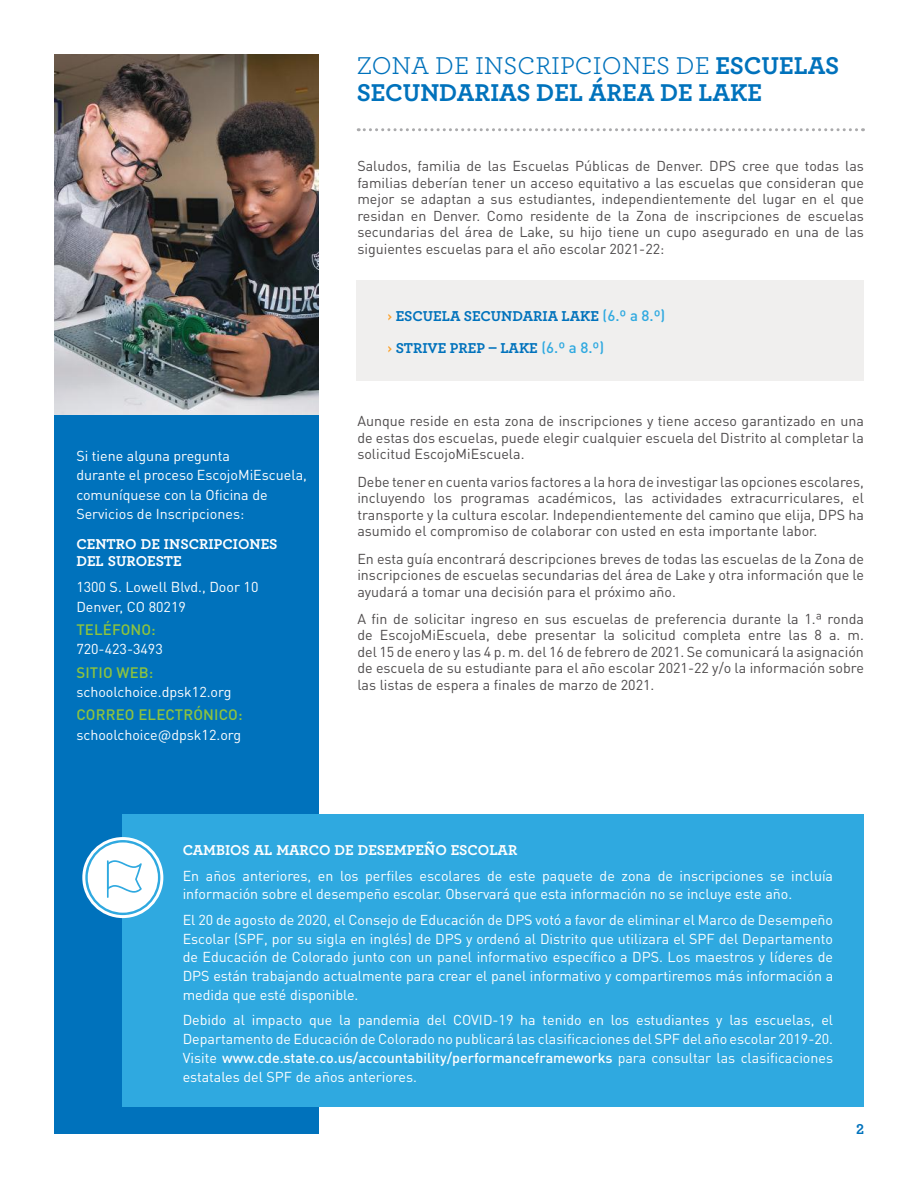
<style>
.page{position:relative;width:918px;height:1188px;background:#fff}
.page>*{position:absolute;margin:0;border:0;box-sizing:border-box;transform-origin:0 0}
.t1{font:700 25.5px/27px "Archer Pro";color:#0072bc}
.t2{font:700 15px/16.5px "Archer Pro";color:#fff}
.t3{font:700 15px/31.5px "Archer Pro";color:#0072bc}
.t4{font:500 15px "DIN Pro";letter-spacing:.01em;color:#8dc33e}
.t5{font:14.25px/16.5px "DIN Pro";color:#4e4b4c;text-align:justify}
.t6{font:14.25px/18.8px "DIN Pro";color:#fff}
.s1{font-weight:400}
.s2{font-family:"DIN Pro";font-weight:500;font-size:14.25px;color:#fc9f25}
.s3{font-family:"DIN Pro";font-weight:500;color:#2fa9e0}
.s4{font-weight:500}
</style>
<div class="page">
<div style="left:54px;top:415px;width:265px;height:719px;background:#0072bc"></div>
<div style="left:357px;top:281px;width:507px;height:100px;background:#f0efee"></div>
<svg style="left:358px;top:128px;width:506px;height:3px"></svg>
<div style="left:123px;top:814px;width:741px;height:293px;background:#2fa9e0"></div>
<svg style="left:84px;top:839px;width:78px;height:78px"></svg>
<div style="left:82px;top:837px;width:81px;height:81px;border:3px solid #fff;border-radius:50%"></div>
<div style="left:88px;top:842px;width:70px;height:71px;background:#fff;border-radius:50%"></div>
<hr style="left:107px;top:860px;width:2px;height:38px;background:#2fa9e0">
<svg style="left:107px;top:860px;width:35px;height:33px"></svg>
<img style="left:54px;top:54px;width:265px;height:361px">
<h1 class="t1" style="left:357px;top:51px;width:484px"><span class="s1">ZONA DE INSCRIPCIONES DE</span> ESCUELAS<br>SECUNDARIAS DEL ÁREA DE LAKE</h1>
<p class="t5" style="left:357px;top:157px;width:508px">Saludos, familia de las Escuelas Públicas de Denver. DPS cree que todas las familias deberían tener un acceso equitativo a las escuelas que consideran que mejor se adaptan a sus estudiantes, independientemente del lugar en el que residan en Denver. Como residente de la Zona de inscripciones de escuelas secundarias del área de Lake, su hijo tiene un cupo asegurado en una de las siguientes escuelas para el año escolar 2021-22:</p>
<p class="t6" style="left:76px;top:445px;width:232px;line-height:19.5px">Si tiene alguna pregunta<br>durante el proceso EscojoMiEscuela, comuníquese con la Oficina de<br>Servicios de Inscripciones:</p>
<p class="t2" style="left:76px;top:535px;width:203px">CENTRO DE INSCRIPCIONES<br>DEL SUROESTE</p>
<p class="t6" style="left:76px;top:577px;width:184px;line-height:19.5px">1300 S. Lowell Blvd., Door 10<br>Denver, CO 80219</p>
<p class="t4" style="left:76px;top:619px;width:81px">TELÉFONO:</p>
<p class="t6" style="left:76px;top:639px;width:88px">720-423-3493</p>
<p class="t4" style="left:76px;top:662px;width:79px">SITIO WEB:</p>
<p class="t6" style="left:76px;top:682px;width:157px">schoolchoice.dpsk12.org</p>
<p class="t4" style="left:76px;top:705px;width:168px">CORREO ELECTRÓNICO:</p>
<p class="t6" style="left:76px;top:725px;width:166px">schoolchoice@dpsk12.org</p>
<p class="t3" style="left:387px;top:300px;width:280px"><span class="s2">›</span> ESCUELA SECUNDARIA LAKE <span class="s3">(6.º a 8.º) </span><span class="s2">›</span> STRIVE PREP – LAKE <span class="s3">(6.º a 8.º)</span></p>
<p class="t5" style="left:357px;top:412px;width:508px">Aunque reside en esta zona de inscripciones y tiene acceso garantizado en una de estas dos escuelas, puede elegir cualquier escuela del Distrito al completar la solicitud EscojoMiEscuela.</p>
<p class="t5" style="left:357px;top:473px;width:508px">Debe tener en cuenta varios factores a la hora de investigar las opciones escolares, incluyendo los programas académicos, las actividades extracurriculares, el transporte y la cultura escolar. Independientemente del camino que elija, DPS ha asumido el compromiso de colaborar con usted en esta importante labor.</p>
<p class="t5" style="left:357px;top:550px;width:508px">En esta guía encontrará descripciones breves de todas las escuelas de la Zona de inscripciones de escuelas secundarias del área de Lake y otra información que le ayudará a tomar una decisión para el próximo año.</p>
<p class="t5" style="left:357px;top:610px;width:508px">A fin de solicitar ingreso en sus escuelas de preferencia durante la 1.ª ronda de EscojoMiEscuela, debe presentar la solicitud completa entre las 8 a. m. del 15 de enero y las 4 p. m. del 16 de febrero de 2021. Se comunicará la asignación de escuela de su estudiante para el año escolar 2021-22 y/o la información sobre las listas de espera a finales de marzo de 2021.</p>
<p class="t2" style="left:183px;top:841px;width:336px">CAMBIOS AL MARCO DE DESEMPEÑO ESCOLAR</p>
<p class="t6" style="left:183px;top:865px;width:652px">En años anteriores, en los perfiles escolares de este paquete de zona de inscripciones se incluía información sobre el desempeño escolar. Observará que esta información no se incluye este año.</p>
<p class="t6" style="left:183px;top:910px;width:652px;text-align:justify">El 20 de agosto de 2020, el Consejo de Educación de DPS votó a favor de eliminar el Marco de Desempeño Escolar (SPF, por su sigla en inglés) de DPS y ordenó al Distrito que utilizara el SPF del Departamento de Educación de Colorado junto con un panel informativo específico a DPS. Los maestros y líderes de DPS están trabajando actualmente para crear el panel informativo y compartiremos más información a medida que esté disponible.</p>
<p class="t6" style="left:183px;top:1010px;width:652px;text-align:justify">Debido al impacto que la pandemia del COVID-19 ha tenido en los estudiantes y las escuelas, el Departamento de Educación de Colorado no publicará las clasificaciones del SPF del año escolar 2019-20.<br>Visite <span class="s4">www.cde.state.co.us/accountability/performanceframeworks</span> para consultar las clasificaciones estatales del SPF de años anteriores.</p>
<p class="t3" style="left:856px;top:1112px;width:9px">2</p>
</div>
